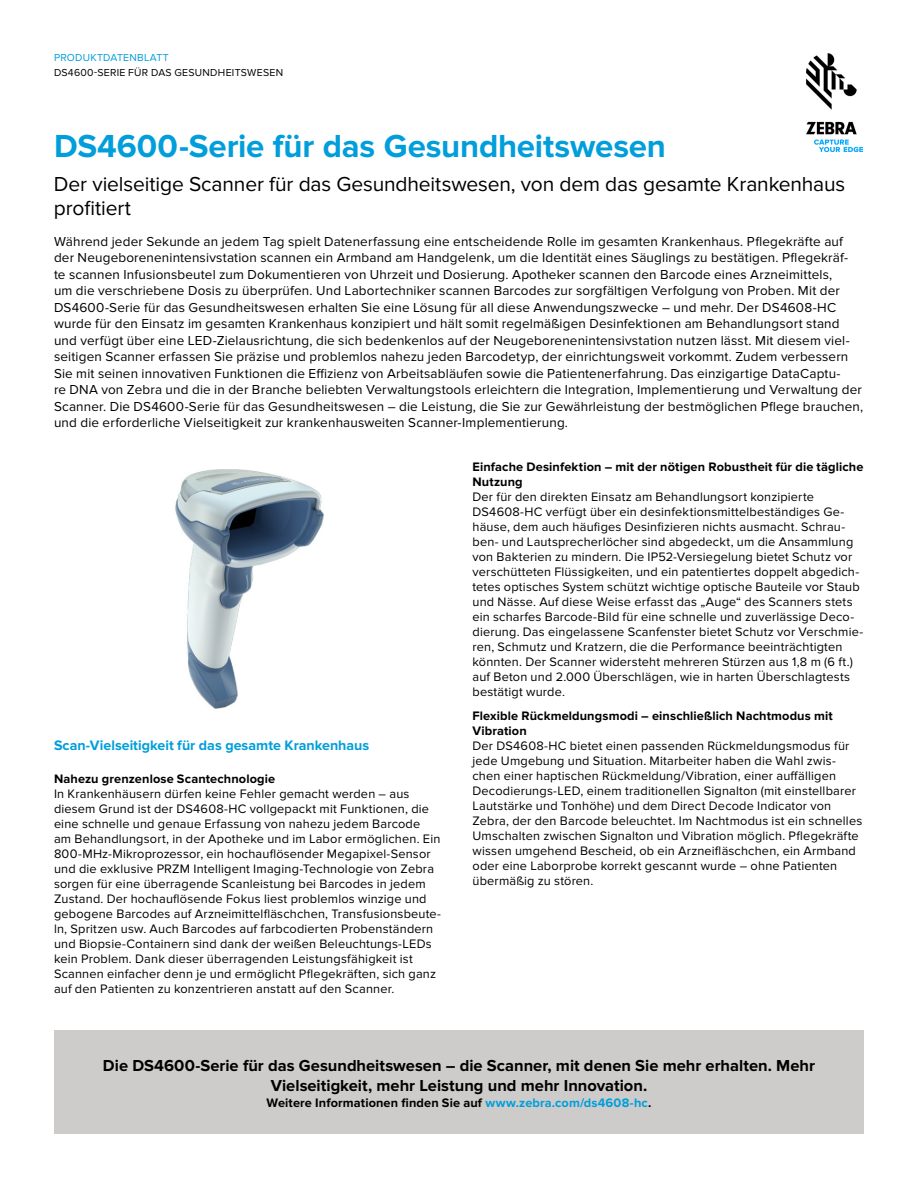
<style>
.page{position:relative;width:918px;height:1188px;background:#fff}
.page>*{position:absolute;margin:0;border:0;box-sizing:border-box;transform-origin:0 0}
.t1{font:700 33px "Proxima Nova";letter-spacing:-.005em;color:#009edb}
.t2{font:21px/24px "Proxima Nova";letter-spacing:-.005em;color:#000}
.t3{font:700 16.5px/20.2px "Proxima Nova";color:#000;text-align:center}
.t4{font:700 14.25px "Proxima Nova";color:#009edb}
.t5{font:13.5px/16.5px "Proxima Nova";letter-spacing:.01em;color:#000}
.t6{font:12.75px/15px "Proxima Nova";letter-spacing:.015em;color:#000}
.t7{font:700 12.75px/15px "Proxima Nova";letter-spacing:.01em;color:#000}
.t8{font:10.5px "Proxima Nova";letter-spacing:.025em;color:#000}
.t9{font:10.5px "Proxima Nova";letter-spacing:.025em;color:#009edb}
.s1{color:#009edb}
</style>
<div class="page">
<img style="left:806px;top:54px;width:56px;height:97px">
<div style="left:54px;top:1031px;width:810px;height:103px;background:#cdccca"></div>
<img style="left:175px;top:469px;width:149px;height:240px">
<p class="t9" style="left:54px;top:52px;width:116px">PRODUKTDATENBLATT</p>
<p class="t8" style="left:54px;top:66px;width:231px">DS4600-SERIE FÜR DAS GESUNDHEITSWESEN</p>
<h1 class="t1" style="left:54px;top:127px;width:614px">DS4600-Serie für das Gesundheitswesen</h1>
<h2 class="t2" style="left:54px;top:173px;width:793px">Der vielseitige Scanner für das Gesundheitswesen, von dem das gesamte Krankenhaus profitiert</h2>
<p class="t5" style="left:54px;top:233px;width:811px">Während jeder Sekunde an jedem Tag spielt Datenerfassung eine entscheidende Rolle im gesamten Krankenhaus. Pflegekräfte auf der Neugeborenenintensivstation scannen ein Armband am Handgelenk, um die Identität eines Säuglings zu bestätigen. Pflegekräf-<br>te scannen Infusionsbeutel zum Dokumentieren von Uhrzeit und Dosierung. Apotheker scannen den Barcode eines Arzneimittels,<br>um die verschriebene Dosis zu überprüfen. Und Labortechniker scannen Barcodes zur sorgfältigen Verfolgung von Proben. Mit der DS4600-Serie für das Gesundheitswesen erhalten Sie eine Lösung für all diese Anwendungszwecke – und mehr. Der DS4608-HC wurde für den Einsatz im gesamten Krankenhaus konzipiert und hält somit regelmäßigen Desinfektionen am Behandlungsort stand und verfügt über eine LED-Zielausrichtung, die sich bedenkenlos auf der Neugeborenenintensivstation nutzen lässt. Mit diesem viel&shy;seitigen Scanner erfassen Sie präzise und problemlos nahezu jeden Barcodetyp, der einrichtungsweit vorkommt. Zudem verbessern Sie mit seinen innovativen Funktionen die Effizienz von Arbeitsabläufen sowie die Patientenerfahrung. Das einzigartige DataCaptu-<br>re DNA von Zebra und die in der Branche beliebten Verwaltungstools erleichtern die Integration, Implementierung und Verwaltung der Scanner. Die DS4600-Serie für das Gesundheitswesen – die Leistung, die Sie zur Gewährleistung der bestmöglichen Pflege brauchen, und die erforderliche Vielseitigkeit zur krankenhausweiten Scanner-Implementierung.</p>
<p class="t4" style="left:54px;top:737px;width:317px">Scan-Vielseitigkeit für das gesamte Krankenhaus</p>
<p class="t7" style="left:54px;top:772px;width:223px">Nahezu grenzenlose Scantechnologie</p>
<p class="t6" style="left:54px;top:787px;width:389px">In Krankenhäusern dürfen keine Fehler gemacht werden – aus diesem Grund ist der DS4608-HC vollgepackt mit Funktionen, die eine schnelle und genaue Erfassung von nahezu jedem Barcode<br>am Behandlungsort, in der Apotheke und im Labor ermöglichen. Ein 800-MHz-Mikroprozessor, ein hochauflösender Megapixel-Sensor und die exklusive PRZM Intelligent Imaging-Technologie von Zebra sorgen für eine überragende Scanleistung bei Barcodes in jedem Zustand. Der hochauflösende Fokus liest problemlos winzige und gebogene Barcodes auf Arzneimittelfläschchen, Transfusionsbeute&shy;ln, Spritzen usw. Auch Barcodes auf farbcodierten Probenständern und Biopsie-Containern sind dank der weißen Beleuchtungs-LEDs kein Problem. Dank dieser überragenden Leistungsfähigkeit ist Scannen einfacher denn je und ermöglicht Pflegekräften, sich ganz auf den Patienten zu konzentrieren anstatt auf den Scanner.</p>
<p class="t7" style="left:472px;top:459px;width:392px">Einfache Desinfektion – mit der nötigen Robustheit für die tägliche<br>Nutzung</p>
<p class="t6" style="left:472px;top:489px;width:392px">Der für den direkten Einsatz am Behandlungsort konzipierte DS4608-HC verfügt über ein desinfektionsmittelbeständiges Ge&shy;häuse, dem auch häufiges Desinfizieren nichts ausmacht. Schrau&shy;ben- und Lautsprecherlöcher sind abgedeckt, um die Ansammlung von Bakterien zu mindern. Die IP52-Versiegelung bietet Schutz vor verschütteten Flüssigkeiten, und ein patentiertes doppelt abgedich&shy;tetes optisches System schützt wichtige optische Bauteile vor Staub und Nässe. Auf diese Weise erfasst das „Auge“ des Scanners stets ein scharfes Barcode-Bild für eine schnelle und zuverlässige Deco&shy;dierung. Das eingelassene Scanfenster bietet Schutz vor Verschmie&shy;ren, Schmutz und Kratzern, die die Performance beeinträchtigten könnten. Der Scanner widersteht mehreren Stürzen aus 1,8 m (6 ft.) auf Beton und 2.000 Überschlägen, wie in harten Überschlagtests bestätigt wurde.</p>
<p class="t7" style="left:472px;top:708px;width:362px">Flexible Rückmeldungsmodi – einschließlich Nachtmodus mit<br>Vibration</p>
<p class="t6" style="left:472px;top:738px;width:391px">Der DS4608-HC bietet einen passenden Rückmeldungsmodus für jede Umgebung und Situation. Mitarbeiter haben die Wahl zwis&shy;chen einer haptischen Rückmeldung/Vibration, einer auffälligen Decodierungs-LED, einem traditionellen Signalton (mit einstellbarer Lautstärke und Tonhöhe) und dem Direct Decode Indicator von Zebra, der den Barcode beleuchtet. Im Nachtmodus ist ein schnelles Umschalten zwischen Signalton und Vibration möglich. Pflegekräfte wissen umgehend Bescheid, ob ein Arzneifläschchen, ein Armband oder eine Laborprobe korrekt gescannt wurde – ohne Patienten übermäßig zu stören.</p>
<p class="t3" style="left:103px;top:1056px;width:714px">Die DS4600-Serie für das Gesundheitswesen – die Scanner, mit denen Sie mehr erhalten. Mehr<br>Vielseitigkeit, mehr Leistung und mehr Innovation.</p>
<p class="t7" style="left:267px;top:1095px;width:386px">Weitere Informationen finden Sie auf <span class="s1">www.zebra.com/ds4608-hc</span>.</p>
</div>
